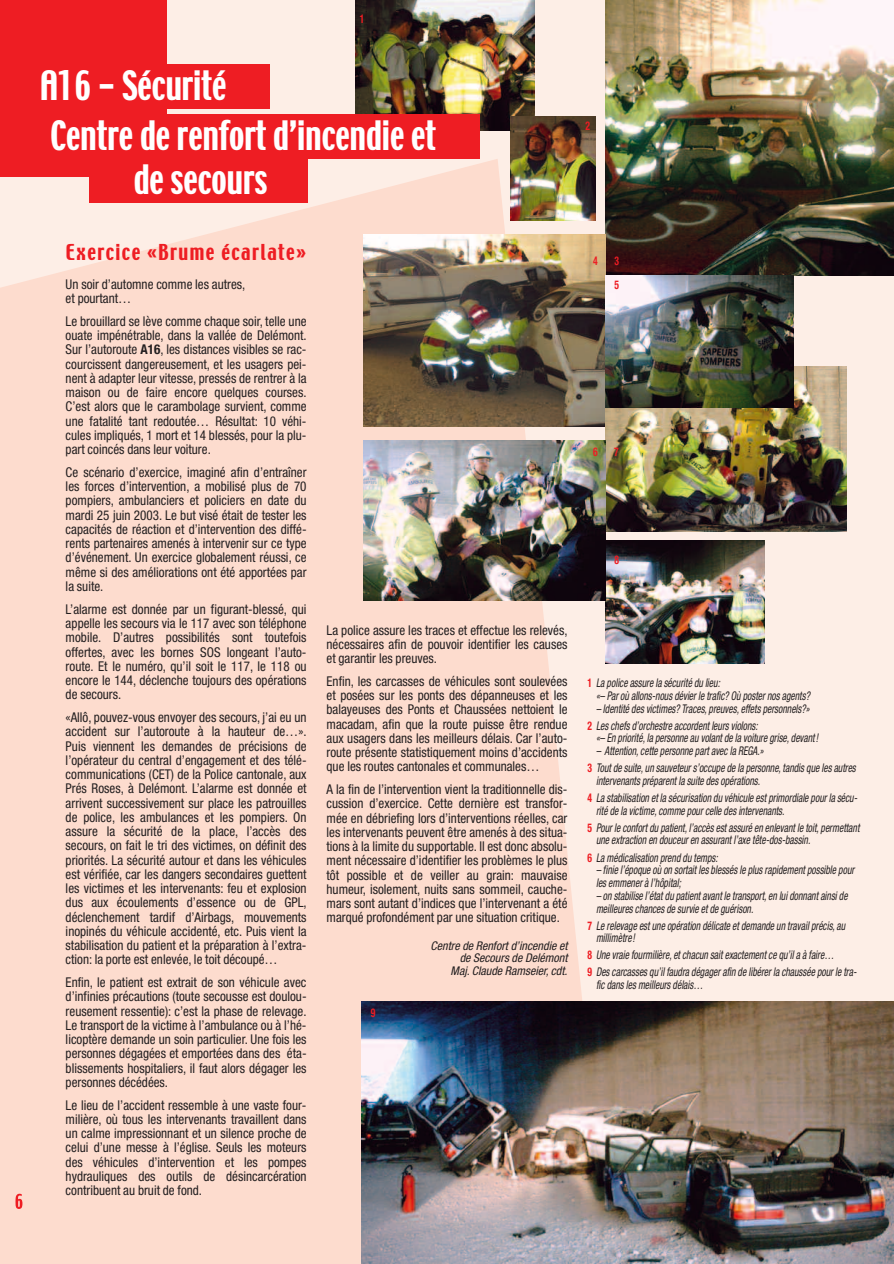
<style>
.page{position:relative;width:894px;height:1264px;background:#fff}
.page>*{position:absolute;margin:0;border:0;box-sizing:border-box;transform-origin:0 0}
.t1{font:36px "Techno";color:#fff;scale:.9 1}
.t2{font:19.5px "Techno";letter-spacing:.075em;color:#ee1d23}
.t3{font:condensed 13.5px/14.2px "Helvetica Neue";color:#231f20;text-align:justify}
.t4{font:italic condensed 12px/17px "Helvetica Neue";color:#231f20;scale:.8 1}
.t5{font:italic condensed 12px/12.8px "Helvetica Neue";color:#231f20;text-align:right}
.t6{font:700 condensed 12px/23.5px "Helvetica Neue";color:#ee1d23;scale:.8 1}
.s1{font-weight:700}
.s2{font-weight:700;font-style:normal;color:#ee1d23}
</style>
<div class="page">
<img style="left:0;top:0;width:894px;height:1264px">
<h1 class="t1" style="left:40px;top:67px;width:209px">A16 - Sécurité</h1>
<p class="t6" style="left:360px;top:8px;width:7px">1</p>
<h1 class="t1" style="left:50px;top:116px;width:430px">Centre de renfort d’incendie et</h1>
<h1 class="t1" style="left:134px;top:160px;width:150px">de secours</h1>
<p class="t6" style="left:585px;top:115px;width:7px">2</p>
<h2 class="t2" style="left:66px;top:242px;width:241px">Exercice «Brume écarlate»</h2>
<p class="t3" style="left:66px;top:278px;width:181px">Un soir d’automne comme les autres, et pourtant…</p>
<p class="t3" style="left:66px;top:315px;width:242px">Le brouillard se lève comme chaque soir, telle une ouate impénétrable, dans la vallée de Delémont.<br>Sur l’autoroute <span class="s1">A16</span>, les distances visibles se rac&shy;courcissent dangereusement, et les usagers pei&shy;nent à adapter leur vitesse, pressés de rentrer à la maison ou de faire encore quelques courses.<br>C’est alors que le carambolage survient, comme une fatalité tant redoutée… Résultat: 10 véhi&shy;cules impliqués, 1 mort et 14 blessés, pour la plu&shy;part coincés dans leur voiture.</p>
<p class="t3" style="left:66px;top:466px;width:242px">Ce scénario d’exercice, imaginé afin d’entraîner les forces d’intervention, a mobilisé plus de 70 pompiers, ambulanciers et policiers en date du mardi 25 juin 2003. Le but visé était de tester les capacités de réaction et d’intervention des diffé&shy;rents partenaires amenés à intervenir sur ce type d’événement. Un exercice globalement réussi, ce même si des améliorations ont été apportées par la suite.</p>
<p class="t3" style="left:66px;top:603px;width:242px">L’alarme est donnée par un figurant-blessé, qui appelle les secours via le 117 avec son téléphone mobile. D’autres possibilités sont toutefois offertes, avec les bornes SOS longeant l’auto&shy;route. Et le numéro, qu’il soit le 117, le 118 ou encore le 144, déclenche toujours des opérations de secours.</p>
<p class="t3" style="left:66px;top:711px;width:242px">«Allô, pouvez-vous envoyer des secours, j’ai eu un accident sur l’autoroute à la hauteur de…».<br>Puis viennent les demandes de précisions de l’opérateur du central d’engagement et des télé&shy;communications (CET) de la Police cantonale, aux Prés Roses, à Delémont. L’alarme est donnée et arrivent successivement sur place les patrouilles de police, les ambulances et les pompiers. On assure la sécurité de la place, l’accès des secours, on fait le tri des victimes, on définit des priorités. La sécurité autour et dans les véhicules est vérifiée, car les dangers secondaires guettent les victimes et les intervenants: feu et explosion dus aux écoulements d’essence ou de GPL, déclenchement tardif d’Airbags, mouvements inopinés du véhicule accidenté, etc. Puis vient la stabilisation du patient et la préparation à l’extra&shy;ction: la porte est enlevée, le toit découpé…</p>
<p class="t3" style="left:66px;top:976px;width:242px">Enfin, le patient est extrait de son véhicule avec d’infinies précautions (toute secousse est doulou&shy;reusement ressentie): c’est la phase de relevage.<br>Le transport de la victime à l’ambulance ou à l’hé&shy;licoptère demande un soin particulier. Une fois les personnes dégagées et emportées dans des éta&shy;blissements hospitaliers, il faut alors dégager les personnes décédées.</p>
<p class="t3" style="left:66px;top:1099px;width:242px">Le lieu de l’accident ressemble à une vaste four&shy;milière, où tous les intervenants travaillent dans un calme impressionnant et un silence proche de celui d’une messe à l’église. Seuls les moteurs des véhicules d’intervention et les pompes hydrauliques des outils de désincarcération contribuent au bruit de fond.</p>
<p class="t6" style="left:593px;top:250px;width:7px">4</p>
<p class="t6" style="left:614px;top:250px;width:7px">3<br>5</p>
<p class="t6" style="left:593px;top:441px;width:7px">6</p>
<p class="t6" style="left:614px;top:441px;width:7px">7</p>
<p class="t6" style="left:614px;top:549px;width:7px">8</p>
<p class="t3" style="left:326px;top:624px;width:242px">La police assure les traces et effectue les relevés, nécessaires afin de pouvoir identifier les causes et garantir les preuves.</p>
<p class="t3" style="left:326px;top:675px;width:242px">Enfin, les carcasses de véhicules sont soulevées et posées sur les ponts des dépanneuses et les balayeuses des Ponts et Chaussées nettoient le macadam, afin que la route puisse être rendue aux usagers dans les meilleurs délais. Car l’auto&shy;route présente statistiquement moins d’accidents que les routes cantonales et communales…</p>
<p class="t3" style="left:326px;top:783px;width:242px">A la fin de l’intervention vient la traditionnelle dis&shy;cussion d’exercice. Cette dernière est transfor&shy;mée en débriefing lors d’interventions réelles, car les intervenants peuvent être amenés à des situa&shy;tions à la limite du supportable. Il est donc absolu&shy;ment nécessaire d’identifier les problèmes le plus tôt possible et de veiller au grain: mauvaise humeur, isolement, nuits sans sommeil, cauche&shy;mars sont autant d’indices que l’intervenant a été marqué profondément par une situation critique.</p>
<p class="t5" style="left:430px;top:940px;width:138px">Centre de Renfort d’incendie et de Secours de Delémont<br>Maj. Claude Ramseier, cdt.</p>
<p class="t6" style="left:371px;top:1002px;width:7px">9</p>
<p class="t4" style="left:596px;top:677px;width:269px;line-height:12.8px;text-indent:-9px"><span class="s2">1</span> La police assure la sécurité du lieu:<br>«– Par où allons-nous dévier le trafic? Où poster nos agents?</p>
<p class="t4" style="left:587px;top:701px;width:279px;text-indent:9px">– Identité des victimes? Traces, preuves, effets personnels?»<br><span class="s2">2</span> Les chefs d’orchestre accordent leurs violons:</p>
<p class="t4" style="left:596px;top:730px;width:279px">«– En priorité, la personne au volant de la voiture grise, devant!</p>
<p class="t4" style="left:587px;top:743px;width:337px;text-indent:9px">– Attention, cette personne part avec la REGA.»<br><span class="s2">3</span> Tout de suite, un sauveteur s’occupe de la personne, tandis que les autres</p>
<p class="t4" style="left:587px;top:773px;width:338px;text-indent:9px">intervenants préparent la suite des opérations.<br><span class="s2">4</span> La stabilisation et la sécurisation du véhicule est primordiale pour la sécu-</p>
<p class="t4" style="left:587px;top:803px;width:341px;text-indent:9px">rité de la victime, comme pour celle des intervenants.<br><span class="s2">5</span> Pour le confort du patient, l’accès est assuré en enlevant le toit, permettant</p>
<p class="t4" style="left:587px;top:832px;width:280px;text-indent:9px">une extraction en douceur en assurant l’axe tête-dos-bassin.<br><span class="s2">6</span> La médicalisation prend du temps:</p>
<p class="t4" style="left:596px;top:864px;width:324px;line-height:12.8px">– finie l’époque où on sortait les blessés le plus rapidement possible pour les emmener à l’hôpital;</p>
<p class="t4" style="left:596px;top:890px;width:316px;line-height:12.8px">– on stabilise l’état du patient avant le transport, en lui donnant ainsi de meilleures chances de survie et de guérison.</p>
<p class="t4" style="left:596px;top:920px;width:313px;line-height:12.8px;text-indent:-9px"><span class="s2">7</span> Le relevage est une opération délicate et demande un travail précis, au millimètre!</p>
<p class="t4" style="left:587px;top:947px;width:338px"><span class="s2">8</span> Une vraie fourmilière, et chacun sait exactement ce qu’il a à faire…<br><span class="s2">9</span> Des carcasses qu’il faudra dégager afin de libérer la chaussée pour le tra-</p>
<p class="t4" style="left:596px;top:977px;width:135px">fic dans les meilleurs délais…</p>
</div>
